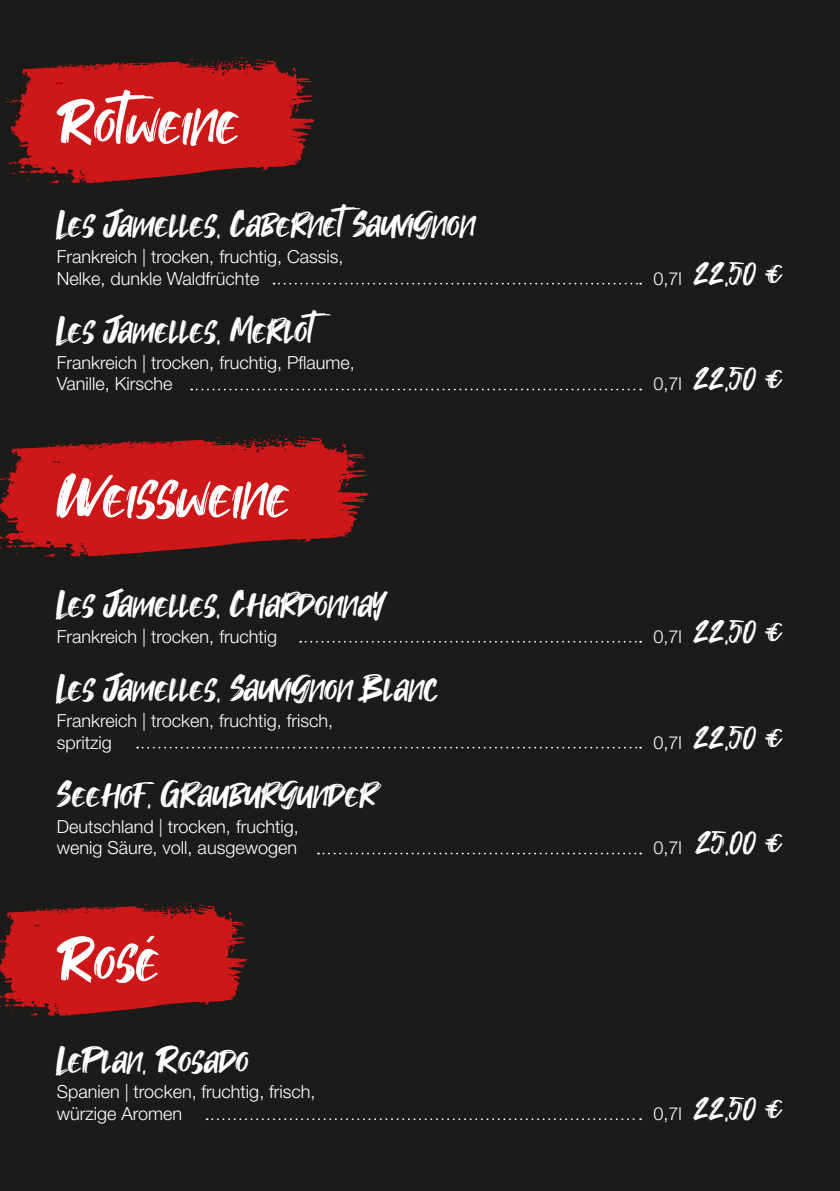
<style>
.page{position:relative;width:840px;height:1191px;background:#fff}
.page>*{position:absolute;margin:0;border:0;box-sizing:border-box;transform-origin:0 0}
.t1{font:59.4px "Takota";color:#fff}
.t2{font:36px "Takota";color:#fff}
.t3{font:300 18px/21.6px "Helvetica Neue LT Pro";color:#fff}
.s1{font-family:"Helvetica Neue LT Pro";font-weight:300;font-size:18px}
</style>
<div class="page">
<div style="left:0;top:0;width:839px;height:1191px;background:#1b1b1a"></div>
<svg style="left:0;top:434px;width:370px;height:122px;fill:#cd1719"></svg>
<svg style="left:0;top:902px;width:247px;height:114px"></svg>
<svg style="left:6px;top:57px;width:309px;height:126px"></svg>
<svg style="left:273px;top:283px;width:367px;height:1px"></svg>
<svg style="left:191px;top:388px;width:449px;height:2px"></svg>
<svg style="left:300px;top:641px;width:340px;height:1px"></svg>
<svg style="left:137px;top:746px;width:503px;height:2px"></svg>
<svg style="left:206px;top:1118px;width:434px;height:2px"></svg>
<svg style="left:318px;top:852px;width:322px;height:2px"></svg>
<h1 class="t1" style="left:57px;top:86px;width:184px">Rotweine</h1>
<h2 class="t2" style="left:57px;top:202px;width:419px">Les Jamelles, CabernetSauvignon</h2>
<p class="t3" style="left:57px;top:245px;width:288px">Frankreich | trocken, fruchtig, Cassis,<br>Nelke, dunkle Waldfrüchte</p>
<h2 class="t2" style="left:653px;top:250px;width:131px"><span class="s1">0,7l</span> 22,50 €</h2>
<h2 class="t2" style="left:57px;top:308px;width:282px">Les Jamelles, Merlot</h2>
<p class="t3" style="left:57px;top:351px;width:299px">Frankreich | trocken, fruchtig, Pflaume,<br>Vanille, Kirsche</p>
<h2 class="t2" style="left:653px;top:355px;width:131px"><span class="s1">0,7l</span> 22,50 €</h2>
<h1 class="t1" style="left:57px;top:460px;width:235px">Weissweine</h1>
<h2 class="t2" style="left:57px;top:582px;width:328px">Les Jamelles, Chardonnay</h2>
<p class="t3" style="left:57px;top:625px;width:222px">Frankreich | trocken, fruchtig</p>
<h2 class="t2" style="left:653px;top:608px;width:131px"><span class="s1">0,7l</span> 22,50 €</h2>
<h2 class="t2" style="left:57px;top:666px;width:382px">Les Jamelles, Sauvignon Blanc</h2>
<p class="t3" style="left:57px;top:709px;width:277px">Frankreich | trocken, fruchtig, frisch, spritzig</p>
<h2 class="t2" style="left:653px;top:713px;width:131px"><span class="s1">0,7l</span> 22,50 €</h2>
<h2 class="t2" style="left:57px;top:772px;width:321px">Seehof, Grauburgunder</h2>
<p class="t3" style="left:57px;top:815px;width:243px">Deutschland | trocken, fruchtig, wenig Säure, voll, ausgewogen</p>
<h1 class="t1" style="left:57px;top:923px;width:104px">Rosé</h1>
<h2 class="t2" style="left:653px;top:819px;width:131px"><span class="s1">0,7l</span> 25,00 €</h2>
<h2 class="t2" style="left:57px;top:1038px;width:194px">LePlan, Rosado</h2>
<p class="t3" style="left:57px;top:1081px;width:260px">Spanien | trocken, fruchtig, frisch, würzige Aromen</p>
<h2 class="t2" style="left:653px;top:1085px;width:131px"><span class="s1">0,7l</span> 22,50 €</h2>
</div>
